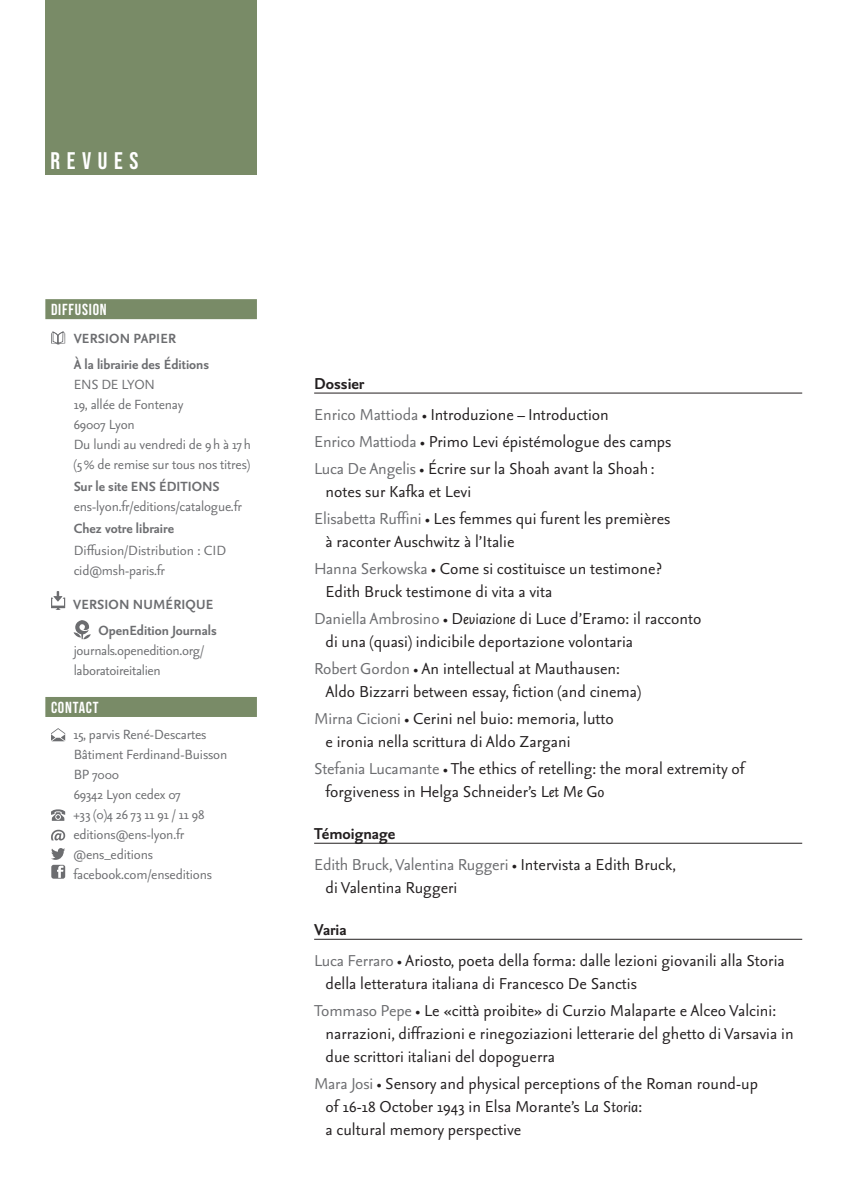
<style>
.page{position:relative;width:842px;height:1191px;background:#fff}
.page>*{position:absolute;margin:0;border:0;box-sizing:border-box;transform-origin:0 0}
.t1{font:24px "Bebas Neue";letter-spacing:.275em;color:#fff}
.Sommaire_titre_ar{font:19px/23px "Seria Sans Pro";color:#231f20}
.Sommaire_titre_pa{font:700 19px "Seria Sans Pro";color:#231f20}
.t2{font:16px/20px "Seria Sans Pro";letter-spacing:-.01em;color:#6c6d70}
.t3{font:700 16px/26px "Seria Sans Pro";color:#6c6d70}
.t4{font:16px "Bebas Neue";letter-spacing:.05em;color:#fff}
.s1{color:#6c6d70}
.s2{font-style:italic}
</style>
<div class="page">
<div style="left:45px;top:0;width:212px;height:175px;background:#798b67"></div>
<hr style="left:314px;top:393px;width:488px;height:1px;background:#231f20">
<hr style="left:314px;top:843px;width:488px;height:1px;background:#231f20">
<hr style="left:314px;top:939px;width:488px;height:1px;background:#231f20">
<div style="left:45px;top:299px;width:212px;height:20px;background:#798b67"></div>
<div style="left:45px;top:697px;width:212px;height:20px;background:#798b67"></div>
<svg style="left:74px;top:620px;width:17px;height:19px"></svg>
<svg style="left:51px;top:331px;width:14px;height:14px"></svg>
<svg style="left:51px;top:591px;width:14px;height:19px"></svg>
<svg style="left:51px;top:728px;width:14px;height:13px"></svg>
<svg style="left:51px;top:809px;width:14px;height:12px"></svg>
<svg style="left:51px;top:829px;width:14px;height:50px"></svg>
<p class="t1" style="left:50px;top:147px;width:89px">REVUES</p>
<p class="t4" style="left:51px;top:300px;width:57px">DIFFUSION</p>
<p class="t3" style="left:74px;top:324px;width:137px">VERSION PAPIER<br>À la librairie des Éditions</p>
<p class="t2" style="left:74px;top:373px;width:179px">ENS DE LYON<br>19, allée de Fontenay<br>69007 Lyon<br>Du lundi au vendredi de 9h à 17h (5% de remise sur tous nos titres)</p>
<p class="t3" style="left:74px;top:472px;width:147px">Sur le site ENS ÉDITIONS</p>
<p class="t2" style="left:74px;top:495px;width:170px">ens-lyon.fr/editions/catalogue.fr</p>
<p class="t3" style="left:74px;top:514px;width:102px">Chez votre libraire</p>
<p class="t2" style="left:74px;top:539px;width:154px">Diffusion/Distribution : CID cid@msh-paris.fr</p>
<p class="t3" style="left:73px;top:590px;width:145px;text-align:right">VERSION NUMÉRIQUE<br>OpenEdition Journals</p>
<p class="t2" style="left:74px;top:639px;width:132px">journals.openedition.org/ laboratoireitalien</p>
<p class="t4" style="left:51px;top:698px;width:49px">CONTACT</p>
<p class="t2" style="left:73px;top:723px;width:155px">15, parvis René-Descartes<br>Bâtiment Ferdinand-Buisson<br>BP 7000<br>69342 Lyon cedex 07<br>+33 (0)4 26 73 11 91 / 11 98 editions@ens-lyon.fr @ens_editions facebook.com/enseditions</p>
<p class="Sommaire_titre_pa" style="left:314px;top:371px;width:52px">Dossier</p>
<p class="Sommaire_titre_ar" style="left:314px;top:402px;width:296px"><span class="s1">Enrico Mattioda</span> • Introduzione – Introduction</p>
<p class="Sommaire_titre_ar" style="left:314px;top:429px;width:359px"><span class="s1">Enrico Mattioda</span> • Primo Levi épistémologue des camps</p>
<p class="Sommaire_titre_ar" style="left:325px;top:456px;width:331px;text-indent:-11px"><span class="s1">Luca De Angelis</span> • Écrire sur la Shoah avant la Shoah : notes sur Kafka et Levi</p>
<p class="Sommaire_titre_ar" style="left:325px;top:506px;width:346px;text-indent:-11px"><span class="s1">Elisabetta Ruffini</span> • Les femmes qui furent les premières à raconter Auschwitz à l’Italie</p>
<p class="Sommaire_titre_ar" style="left:325px;top:556px;width:338px;text-indent:-11px"><span class="s1">Hanna Serkowska</span> • Come si costituisce un testimone?<br>Edith Bruck testimone di vita a vita</p>
<p class="Sommaire_titre_ar" style="left:325px;top:606px;width:377px;text-indent:-11px"><span class="s1">Daniella Ambrosino</span> • <span class="s2">Deviazione</span> di Luce d’Eramo: il racconto di una (quasi) indicibile deportazione volontaria</p>
<p class="Sommaire_titre_ar" style="left:325px;top:656px;width:317px;text-indent:-11px"><span class="s1">Robert Gordon</span> • An intellectual at Mauthausen:<br>Aldo Bizzarri between essay, fiction (and cinema)</p>
<p class="Sommaire_titre_ar" style="left:325px;top:706px;width:290px;text-indent:-11px"><span class="s1">Mirna Cicioni</span> • Cerini nel buio: memoria, lutto e ironia nella scrittura di Aldo Zargani</p>
<p class="Sommaire_titre_ar" style="left:325px;top:756px;width:420px;text-indent:-11px"><span class="s1">Stefania Lucamante</span> • The ethics of retelling: the moral extremity of forgiveness in Helga Schneider’s <span class="s2">Let Me Go</span></p>
<p class="Sommaire_titre_pa" style="left:314px;top:821px;width:83px">Témoignage</p>
<p class="Sommaire_titre_ar" style="left:325px;top:852px;width:352px;text-indent:-11px"><span class="s1">Edith Bruck, Valentina Ruggeri</span> • Intervista a Edith Bruck, di Valentina Ruggeri</p>
<p class="Sommaire_titre_pa" style="left:314px;top:917px;width:34px">Varia</p>
<p class="Sommaire_titre_ar" style="left:325px;top:948px;width:461px;text-indent:-11px"><span class="s1">Luca Ferraro</span> • Ariosto, poeta della forma: dalle lezioni giovanili alla Storia della letteratura italiana di Francesco De Sanctis</p>
<p class="Sommaire_titre_ar" style="left:325px;top:998px;width:470px;text-indent:-11px"><span class="s1">Tommaso Pepe</span> • Le «città proibite» di Curzio Malaparte e Alceo Valcini: narrazioni, diffrazioni e rinegoziazioni letterarie del ghetto di Varsavia in due scrittori italiani del dopoguerra</p>
<p class="Sommaire_titre_ar" style="left:325px;top:1071px;width:434px;text-indent:-11px"><span class="s1">Mara Josi</span> • Sensory and physical perceptions of the Roman round-up of 16-18 October 1943 in Elsa Morante’s <span class="s2">La Storia</span>:<br>a cultural memory perspective</p>
</div>
